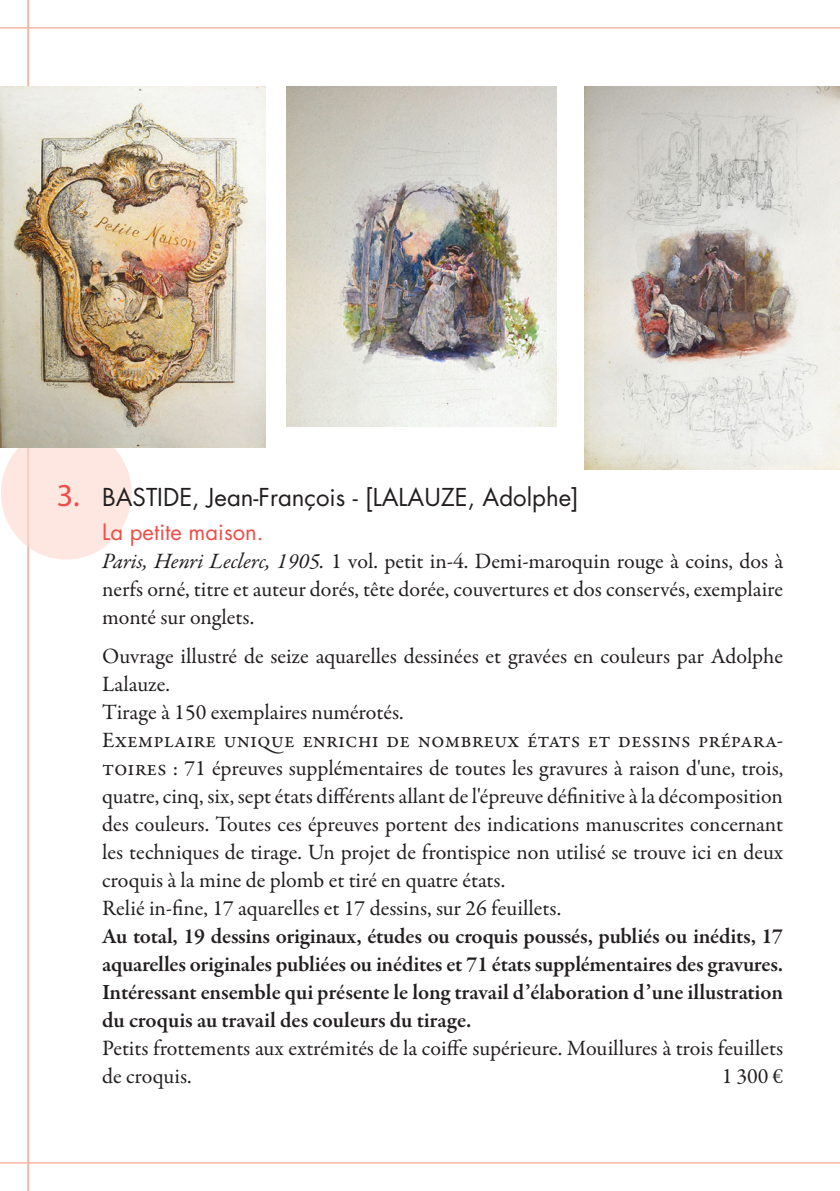
<style>
.page{position:relative;width:840px;height:1191px;background:#fff}
.page>*{position:absolute;margin:0;border:0;box-sizing:border-box;transform-origin:0 0}
.t1{font:24px "Futura Std";color:#231f20}
.description{font:22px/28px "Garamond Premr Pro";color:#231f20}
.description-2{font:600 22px/28px "Garamond Premr Pro";letter-spacing:-.01em;color:#231f20}
.editeur{font:22px/28px "Garamond Premr Pro";letter-spacing:.02em;color:#231f20;text-align:justify}
.titre{font:22px "Futura Std";color:#ef4d48}
.s1{font-family:"Myriad Pro";font-size:32px;color:#ef4d48}
.s2{font-style:italic}
</style>
<div class="page">
<hr style="left:0;top:27px;width:839px;height:2px;background:#f9b6a5">
<hr style="left:0;top:1162px;width:839px;height:1px;background:#f9b6a5">
<hr style="left:27px;top:0;width:2px;height:1191px;background:#f9b6a5">
<svg style="left:839px;top:402px;width:1px;height:68px"></svg>
<div style="left:1px;top:426px;width:130px;height:133px;background:#fde7e0;border-radius:50%"></div>
<img style="left:0;top:86px;width:266px;height:362px">
<img style="left:286px;top:86px;width:270px;height:340px">
<img style="left:584px;top:86px;width:255px;height:383px">
<p class="t1" style="left:57px;top:482px;width:523px"><span class="s1">3.</span> BASTIDE, Jean-François - [LALAUZE, Adolphe]</p>
<p class="titre" style="left:102px;top:517px;width:163px">La petite maison.</p>
<p class="editeur" style="left:102px;top:547px;width:682px"><span class="s2">Paris, Henri Leclerc, 1905.</span> 1 vol. petit in-4. Demi-maroquin rouge à coins, dos à nerfs orné, titre et auteur dorés, tête dorée, couvertures et dos conservés, exemplaire monté sur onglets.</p>
<p class="description" style="left:102px;top:643px;width:682px">Ouvrage illustré de seize aquarelles dessinées et gravées en couleurs par Adolphe<br>Lalauze.</p>
<p class="description" style="left:102px;top:699px;width:303px">Tirage à 150 exemplaires numérotés.</p>
<p class="description" style="left:102px;top:727px;width:682px;text-align:justify">Exemplaire unique enrichi de nombreux états et dessins prépara&shy;toires : 71 épreuves supplémentaires de toutes les gravures à raison d'une, trois, quatre, cinq, six, sept états différents allant de l'épreuve définitive à la décomposition des couleurs. Toutes ces épreuves portent des indications manuscrites concernant les techniques de tirage. Un projet de frontispice non utilisé se trouve ici en deux croquis à la mine de plomb et tiré en quatre états.</p>
<p class="description" style="left:102px;top:895px;width:460px">Relié in-fine, 17 aquarelles et 17 dessins, sur 26 feuillets.</p>
<p class="description-2" style="left:102px;top:922px;width:682px">Au total, 19 dessins originaux, études ou croquis poussés, publiés ou inédits, 17 aquarelles originales publiées ou inédites et 71 états supplémentaires des gravures.</p>
<p class="description-2" style="left:102px;top:978px;width:682px">Intéressant ensemble qui présente le long travail d’élaboration d’une illustration du croquis au travail des couleurs du tirage.</p>
<p class="description" style="left:102px;top:1035px;width:682px">Petits frottements aux extrémités de la coiffe supérieure. Mouillures à trois feuillets de croquis.</p>
<p class="description" style="left:721px;top:1063px;width:63px">1 300 €</p>
</div>
